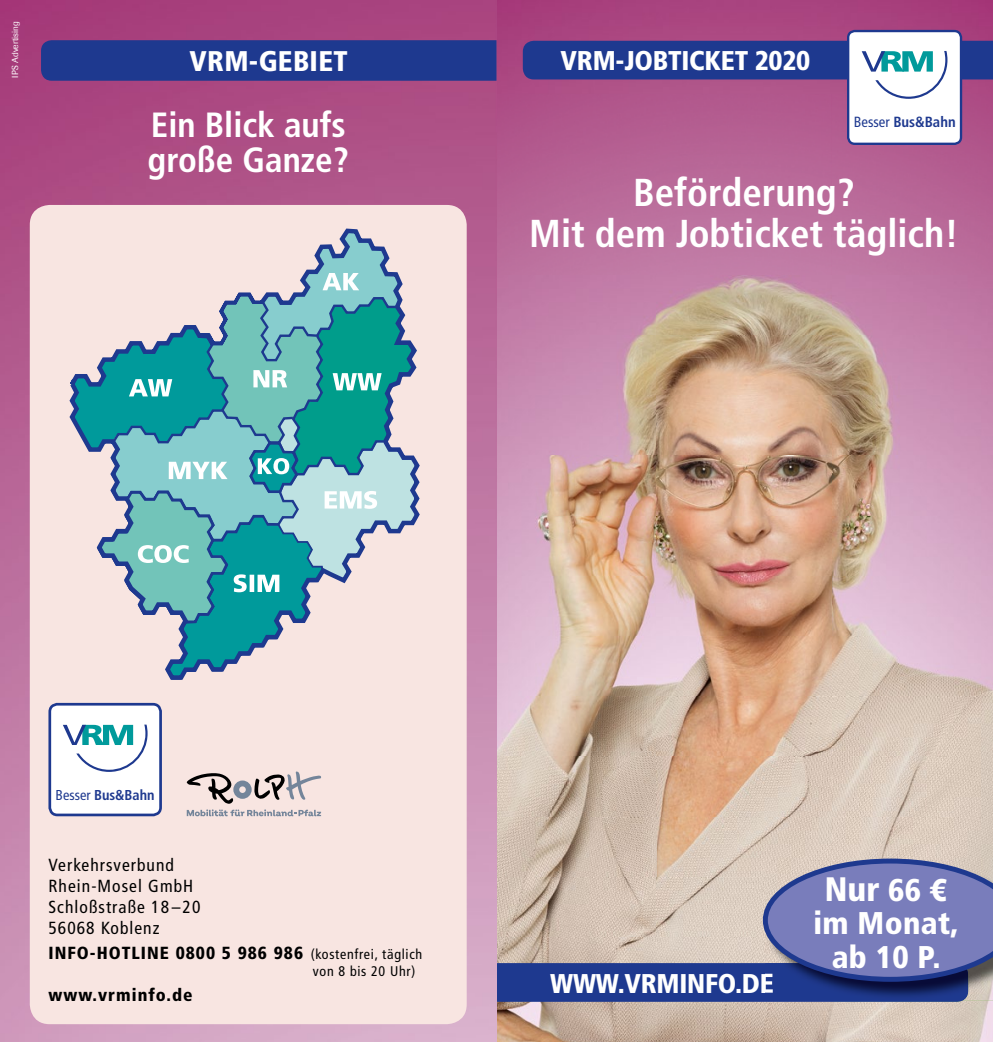
<style>
.page{position:relative;width:993px;height:1042px;background:#fff}
.page>*{position:absolute;margin:0;border:0;box-sizing:border-box;transform-origin:0 0}
.t1{font:700 condensed 38.85px/41.3px "Frutiger LT Com";color:#fff;text-align:center}
.t2{font:700 condensed 35px/34.8px "Frutiger LT Com";color:#fff}
.t3{font:900 condensed 33.95px "Frutiger LT Com";color:#fff}
.t4{font:900 condensed 31.32px/33.1px "Frutiger LT Com";letter-spacing:.01em;color:#fff;text-align:center}
.t5{font:900 condensed 28.35px "Frutiger LT Com";letter-spacing:.01em;color:#fff}
.t6{font:900 condensed 27.12px "Frutiger LT Com";letter-spacing:-.01em;color:#fff}
.t7{font:condensed 17.5px "Frutiger LT Com";letter-spacing:.06em;color:#000}
.t8{font:900 condensed 17.5px "Frutiger LT Com";letter-spacing:.06em;color:#000}
.t9{font:700 condensed 14.7px "Frutiger LT Com";color:#1e398f}
.t10{font:700 condensed 14.35px "Frutiger LT Com";color:#1e398f}
.t11{font:condensed 14px "Frutiger LT Com";letter-spacing:.05em;color:#000}
.t12{font:8.75px "Imago";color:#fff}
.s1{font-weight:400}
.s2{font-weight:400;font-size:14px}
.s3{font-size:31.32px}
</style>
<div class="page">
<img style="left:496px;top:0;width:496px;height:817px">
<img style="left:496px;top:817px;width:336px;height:41px">
<img style="left:832px;top:817px;width:160px;height:41px">
<img style="left:496px;top:1002px;width:336px;height:40px">
<img style="left:832px;top:1002px;width:160px;height:40px">
<div style="left:847px;top:31px;width:113px;height:113px;background:#fff;border-radius:7px"></div>
<div style="left:846px;top:30px;width:115px;height:115px;border:2px solid #1e398f;border-radius:7px"></div>
<svg style="left:522px;top:41px;width:470px;height:58px"></svg>
<svg style="left:496px;top:858px;width:496px;height:144px;background:#8989aa"></svg>
<img style="left:0;top:0;width:496px;height:1042px">
<div style="left:30px;top:205px;width:436px;height:819px;background:#f8e5e1;border-radius:20px"></div>
<div style="left:41px;top:40px;width:455px;height:41px;background:#1e398f"></div>
<svg style="left:0;top:226px;width:30px;height:456px;background:#b66394"></svg>
<svg style="left:71px;top:230px;width:348px;height:450px"></svg>
<div style="left:50px;top:704px;width:110px;height:111px;background:#fff;border-radius:8px"></div>
<div style="left:48px;top:703px;width:114px;height:113px;border:3px solid #1e398f;border-radius:8px"></div>
<svg style="left:63px;top:724px;width:84px;height:48px"></svg>
<svg style="left:187px;top:771px;width:134px;height:45px"></svg>
<p class="t12" style="left:10px;top:78px;width:58px;rotate:-90deg">IPS Advertising</p>
<p class="t5" style="left:189px;top:44px;width:159px">VRM-GEBIET</p>
<p class="t2" style="left:147px;top:107px;width:203px">Ein Blick aufs große Ganze?</p>
<p class="t6" style="left:560px;top:45px;width:251px">VRM-JOBTICKET 2020</p>
<p class="t9" style="left:853px;top:113px;width:103px"><span class="s1">Besser</span> Bus&amp;Bahn</p>
<p class="t1" style="left:529px;top:172px;width:431px">Beförderung?<br>Mit dem Jobticket täglich!</p>
<p class="t10" style="left:56px;top:786px;width:100px"><span class="s1">Besser</span> Bus&amp;Bahn</p>
<p class="t7" style="left:48px;top:854px;width:127px">Verkehrsverbund</p>
<p class="t7" style="left:48px;top:875px;width:146px">Rhein-Mosel GmbH</p>
<p class="t7" style="left:48px;top:896px;width:153px">Schloßstraße 18–20</p>
<p class="t7" style="left:48px;top:917px;width:112px">56068 Koblenz</p>
<p class="t8" style="left:48px;top:942px;width:375px">INFO-HOTLINE 0800 5 986 986 <span class="s2">(kostenfrei, täglich</span></p>
<p class="t11" style="left:313px;top:962px;width:104px">von 8 bis 20 Uhr)</p>
<p class="t8" style="left:48px;top:984px;width:145px">www.vrminfo.de</p>
<p class="t6" style="left:550px;top:967px;width:225px">WWW.VRMINFO.DE</p>
<p class="t3" style="left:824px;top:869px;width:123px">Nur <span class="s3">66 €</span></p>
<p class="t4" style="left:813px;top:907px;width:147px">im Monat, ab 10 P.</p>
</div>
